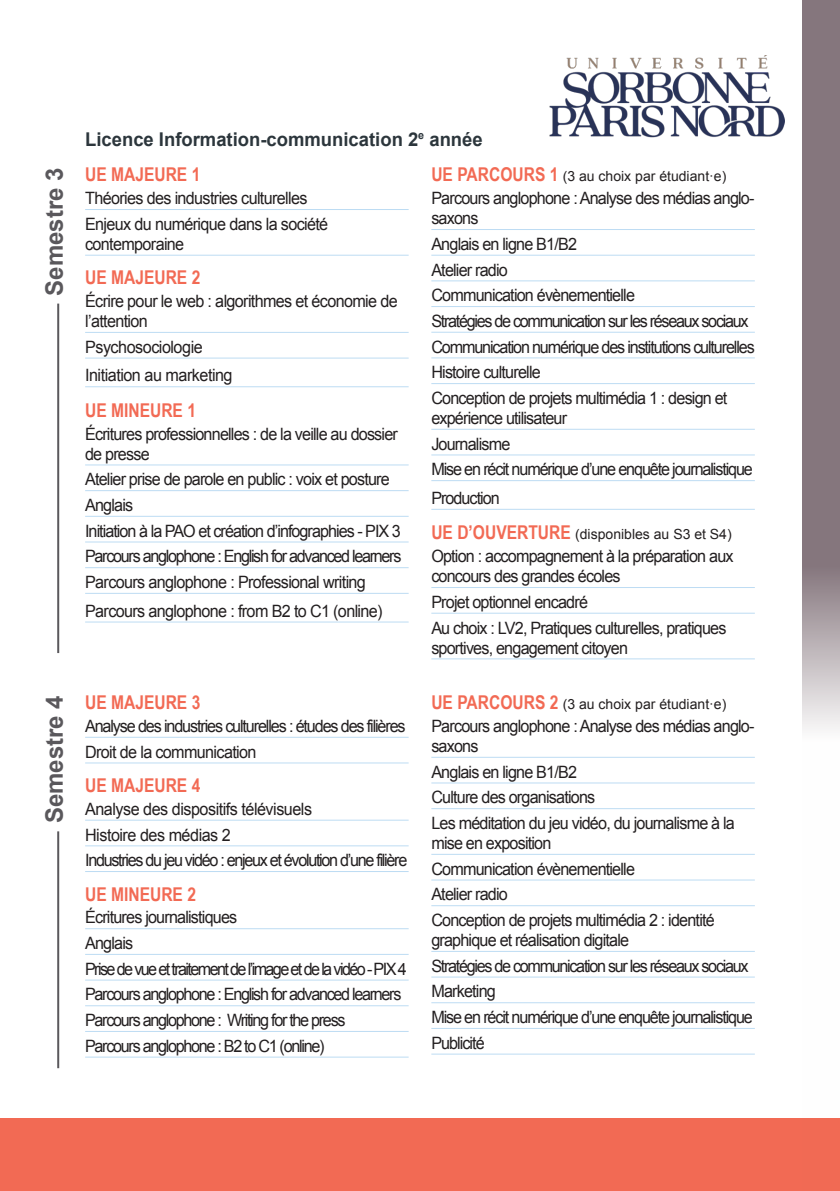
<style>
.page{position:relative;width:840px;height:1191px;background:#fff}
.page>*{position:absolute;margin:0;border:0;box-sizing:border-box;transform-origin:0 0}
.t1{font:700 24px "Arial";color:#5a585c}
.t2{font:700 19px "Arial Narrow";color:#f26a54}
.t3{font:700 19px/35.6px "Arial";color:#2c363c}
.t4{font:17px/25.6px "Arial";letter-spacing:-.05em;color:#231f20;scale:.95 1}
.t5{font:17px/25.6px "Arial";letter-spacing:-.07em;color:#231f20;scale:.95 1}
.t6{font:17px/25.6px "Arial";letter-spacing:-.08em;color:#231f20;scale:.95 1}
.t7{font:17px/25.6px "Arial";letter-spacing:-.03em;color:#231f20;scale:.95 1}
.t8{font:14px "Arial";color:#231f20}
.s1{font-family:"Arial Narrow";color:#f26a54}
.s2{font-family:"Arial Narrow";font-weight:700;font-size:19px;color:#f26a54}
</style>
<div class="page">
<div style="left:0;top:1119px;width:839px;height:72px;background:#f26a54"></div>
<svg style="left:801px;top:0;width:38px;height:1119px"></svg>
<img style="left:549px;top:55px;width:235px;height:83px">
<hr style="left:85px;top:209px;width:323px;height:1px;background:#bddcf3">
<hr style="left:85px;top:255px;width:323px;height:1px;background:#bddcf3">
<hr style="left:85px;top:332px;width:323px;height:1px;background:#bddcf3">
<hr style="left:85px;top:357px;width:323px;height:1px;background:#bddcf3">
<hr style="left:85px;top:386px;width:323px;height:1px;background:#bddcf3">
<hr style="left:85px;top:464px;width:323px;height:1px;background:#bddcf3">
<hr style="left:85px;top:490px;width:323px;height:1px;background:#bddcf3">
<hr style="left:85px;top:516px;width:323px;height:1px;background:#bddcf3">
<hr style="left:85px;top:541px;width:323px;height:1px;background:#bddcf3">
<hr style="left:85px;top:567px;width:323px;height:1px;background:#bddcf3">
<hr style="left:85px;top:593px;width:323px;height:1px;background:#bddcf3">
<hr style="left:85px;top:621px;width:323px;height:1px;background:#bddcf3">
<hr style="left:431px;top:229px;width:323px;height:1px;background:#bddcf3">
<hr style="left:431px;top:255px;width:323px;height:1px;background:#bddcf3">
<hr style="left:431px;top:280px;width:323px;height:1px;background:#bddcf3">
<hr style="left:431px;top:306px;width:323px;height:1px;background:#bddcf3">
<hr style="left:431px;top:332px;width:323px;height:1px;background:#bddcf3">
<hr style="left:431px;top:357px;width:323px;height:1px;background:#bddcf3">
<hr style="left:431px;top:383px;width:323px;height:1px;background:#bddcf3">
<hr style="left:431px;top:429px;width:323px;height:1px;background:#bddcf3">
<hr style="left:431px;top:454px;width:323px;height:1px;background:#bddcf3">
<hr style="left:431px;top:480px;width:323px;height:1px;background:#bddcf3">
<hr style="left:431px;top:509px;width:323px;height:1px;background:#bddcf3">
<hr style="left:431px;top:587px;width:323px;height:1px;background:#bddcf3">
<hr style="left:431px;top:612px;width:323px;height:1px;background:#bddcf3">
<hr style="left:431px;top:658px;width:323px;height:1px;background:#bddcf3">
<hr style="left:57px;top:303px;width:2px;height:350px;background:#5a585c">
<hr style="left:85px;top:737px;width:323px;height:1px;background:#bddcf3">
<hr style="left:85px;top:762px;width:323px;height:1px;background:#bddcf3">
<hr style="left:85px;top:819px;width:323px;height:1px;background:#bddcf3">
<hr style="left:85px;top:845px;width:323px;height:1px;background:#bddcf3">
<hr style="left:85px;top:871px;width:323px;height:1px;background:#bddcf3">
<hr style="left:85px;top:928px;width:323px;height:1px;background:#bddcf3">
<hr style="left:85px;top:954px;width:323px;height:1px;background:#bddcf3">
<hr style="left:85px;top:979px;width:323px;height:1px;background:#bddcf3">
<hr style="left:85px;top:1005px;width:323px;height:1px;background:#bddcf3">
<hr style="left:85px;top:1031px;width:323px;height:1px;background:#bddcf3">
<hr style="left:85px;top:1056px;width:323px;height:1px;background:#bddcf3">
<hr style="left:431px;top:757px;width:323px;height:1px;background:#bddcf3">
<hr style="left:431px;top:782px;width:323px;height:1px;background:#bddcf3">
<hr style="left:431px;top:808px;width:323px;height:1px;background:#bddcf3">
<hr style="left:431px;top:854px;width:323px;height:1px;background:#bddcf3">
<hr style="left:431px;top:879px;width:323px;height:1px;background:#bddcf3">
<hr style="left:431px;top:905px;width:323px;height:1px;background:#bddcf3">
<hr style="left:431px;top:951px;width:323px;height:1px;background:#bddcf3">
<hr style="left:431px;top:976px;width:323px;height:1px;background:#bddcf3">
<hr style="left:431px;top:1002px;width:323px;height:1px;background:#bddcf3">
<hr style="left:431px;top:1028px;width:323px;height:1px;background:#bddcf3">
<hr style="left:431px;top:1053px;width:323px;height:1px;background:#bddcf3">
<hr style="left:57px;top:831px;width:2px;height:237px;background:#5a585c">
<p class="t1" style="left:39px;top:296px;width:130px;rotate:-90deg">Semestre 3</p>
<p class="t1" style="left:39px;top:823px;width:130px;rotate:-90deg">Semestre 4</p>
<p class="t3" style="left:85px;top:122px;width:399px">Licence Information-communication 2<sup>e</sup> année<br><span class="s1">UE MAJEURE 1</span></p>
<p class="t4" style="left:85px;top:186px;width:257px">Théories des industries culturelles<br>Enjeux du numérique dans la société</p>
<p class="t4" style="left:85px;top:231px;width:106px">contemporaine</p>
<p class="t2" style="left:85px;top:263px;width:117px">UE MAJEURE 2</p>
<p class="t4" style="left:85px;top:291px;width:330px;line-height:20px">Écrire pour le web : algorithmes et économie de l’attention</p>
<p class="t7" style="left:85px;top:333px;width:157px;line-height:28.6px">Psychosociologie<br>Initiation au marketing</p>
<p class="t2" style="left:85px;top:396px;width:112px">UE MINEURE 1</p>
<p class="t4" style="left:85px;top:424px;width:330px;line-height:20px">Écritures professionnelles : de la veille au dossier de presse</p>
<p class="t4" style="left:85px;top:467px;width:334px">Atelier prise de parole en public : voix et posture Anglais<br>Initiation à la PAO et création d’infographies - PIX 3<br>Parcours anglophone : English for advanced learners Parcours anglophone : Professional writing</p>
<p class="t4" style="left:85px;top:598px;width:314px">Parcours anglophone : from B2 to C1 (online)</p>
<p class="t8" style="left:431px;top:167px;width:296px"><span class="s2">UE PARCOURS 1</span> (3 au choix par étudiant·e)</p>
<p class="t4" style="left:431px;top:188px;width:341px;line-height:20px">Parcours anglophone : Analyse des médias anglo&shy;saxons</p>
<p class="t4" style="left:431px;top:231px;width:342px">Anglais en ligne B1/B2<br>Atelier radio<br>Communication évènementielle<br>Stratégies de communication sur les réseaux sociaux Communication numérique des institutions culturelles Histoire culturelle<br>Conception de projets multimédia 1 : design et</p>
<p class="t5" style="left:431px;top:405px;width:340px">expérience utilisateur<br>Journalisme<br>Mise en récit numérique d’une enquête journalistique</p>
<p class="t4" style="left:431px;top:485px;width:74px">Production</p>
<p class="t8" style="left:431px;top:525px;width:302px"><span class="s2">UE D’OUVERTURE</span> (disponibles au S3 et S4)</p>
<p class="t4" style="left:431px;top:546px;width:319px;line-height:20px">Option : accompagnement à la préparation aux concours des grandes écoles</p>
<p class="t4" style="left:431px;top:589px;width:312px">Projet optionnel encadré<br>Au choix : LV2, Pratiques culturelles, pratiques</p>
<p class="t4" style="left:431px;top:635px;width:208px">sportives, engagement citoyen</p>
<p class="t2" style="left:85px;top:688px;width:117px">UE MAJEURE 3</p>
<p class="t5" style="left:85px;top:713px;width:339px">Analyse des industries culturelles : études des filières<br>Droit de la communication</p>
<p class="t2" style="left:85px;top:771px;width:117px">UE MAJEURE 4</p>
<p class="t7" style="left:85px;top:796px;width:340px">Analyse des dispositifs télévisuels<br>Histoire des médias 2<br>Industries du jeu vidéo : enjeux et évolution d’une filière</p>
<p class="t2" style="left:85px;top:879px;width:112px">UE MINEURE 2</p>
<p class="t6" style="left:85px;top:904px;width:340px">Écritures journalistiques<br>Anglais<br>Prise de vue et traitement de l’image et de la vidéo - PIX 4<br>Parcours anglophone : English for advanced learners Parcours anglophone : Writing for the press<br>Parcours anglophone : B2 to C1 (online)</p>
<p class="t8" style="left:431px;top:695px;width:296px"><span class="s2">UE PARCOURS 2</span> (3 au choix par étudiant·e)</p>
<p class="t4" style="left:431px;top:716px;width:341px;line-height:20px">Parcours anglophone : Analyse des médias anglo&shy;saxons</p>
<p class="t4" style="left:431px;top:759px;width:321px">Anglais en ligne B1/B2<br>Culture des organisations<br>Les méditation du jeu vidéo, du journalisme à la</p>
<p class="t4" style="left:431px;top:830px;width:300px">mise en exposition<br>Communication évènementielle<br>Atelier radio<br>Conception de projets multimédia 2 : identité</p>
<p class="t5" style="left:431px;top:927px;width:340px">graphique et réalisation digitale<br>Stratégies de communication sur les réseaux sociaux<br>Marketing<br>Mise en récit numérique d’une enquête journalistique<br>Publicité</p>
</div>
